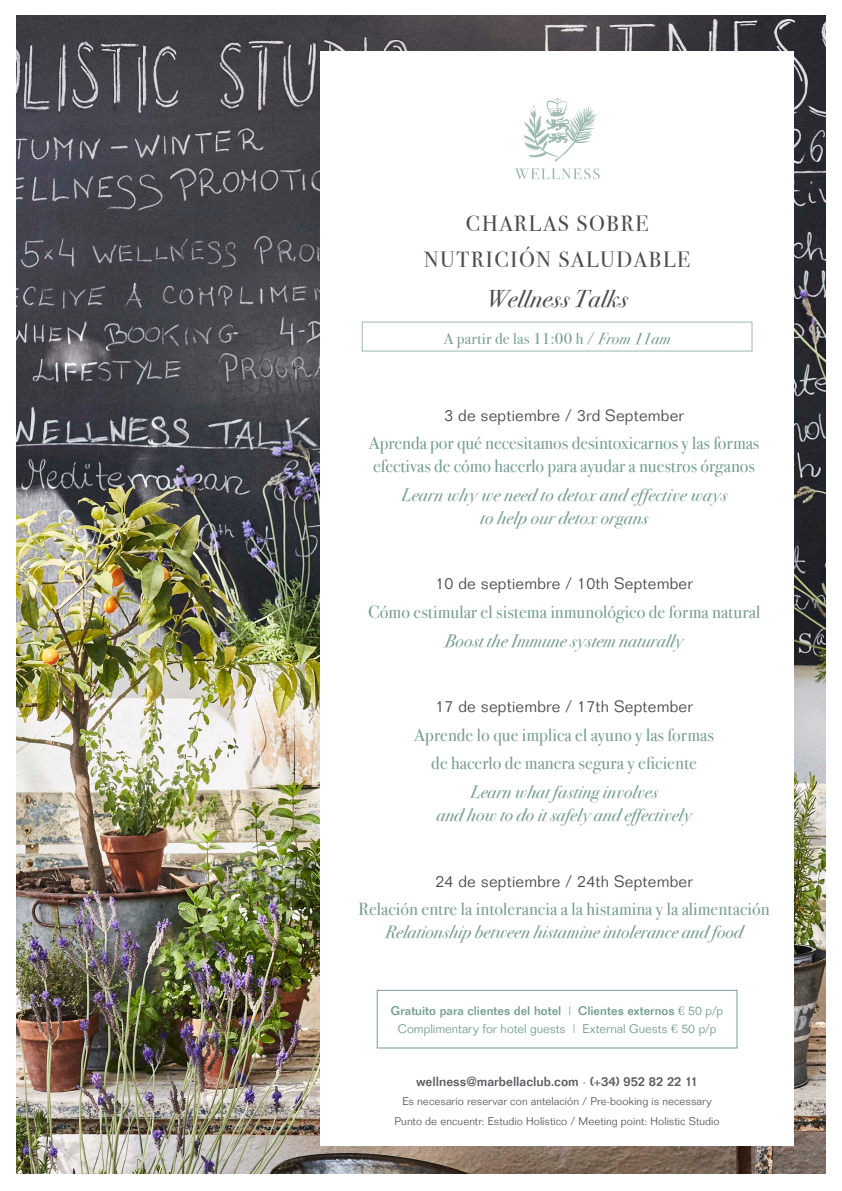
<style>
.page{position:relative;width:842px;height:1191px;background:#fff}
.page>*{position:absolute;margin:0;border:0;box-sizing:border-box;transform-origin:0 0}
.t1{font:italic 24.3px "Bodoni Svty Two ITCTT";letter-spacing:.015em;color:#4b4c4d}
.t2{font:22px/36.1px "Bodoni Svty Two ITCTT";letter-spacing:.075em;color:#4b4c4d;text-align:center}
.t3{font:18px/23px "ITC Bodoni 72 Com";letter-spacing:.005em;color:#789d92;text-align:center}
.t4{font:italic 18px "Bodoni Svty Two ITCTT";letter-spacing:.005em;color:#789d92}
.t5{font:18px/23px "ITC Bodoni 72 Com";color:#759e92}
.t6{font:300 16px "Folio";letter-spacing:.015em;color:#4b4c4d}
.t7{font:16px "Bodoni Svty Two ITCTT";letter-spacing:.015em;color:#789d92}
.t8{font:500 13px "Folio";color:#5b5c61}
.t9{font:300 12.3px/18px "Folio";color:#759e92;text-align:center}
.t10{font:300 11px/19.3px "Folio";letter-spacing:.005em;color:#5b5c61;text-align:center}
.s1{font-style:italic}
.s2{font-family:"Bodoni Svty Two ITCTT";font-style:italic}
.s3{font-weight:500}
.s4{font-family:"ITC Bodoni 72 Com";font-weight:400}
</style>
<div class="page">
<img style="left:16px;top:16px;width:810px;height:1158px">
<div style="left:320px;top:51px;width:474px;height:1094px;background:#fff"></div>
<svg style="left:514px;top:168px;width:86px;height:11px"></svg>
<svg style="left:524px;top:97px;width:72px;height:65px"></svg>
<div style="left:377px;top:989px;width:360px;height:59px;border:1px solid #789d92"></div>
<div style="left:362px;top:321px;width:390px;height:30px;border:1px solid #9bb9ae"></div>
<p class="t2" style="left:424px;top:203px;width:267px">CHARLAS SOBRE<br>NUTRICIÓN SALUDABLE</p>
<h1 class="t1" style="left:487px;top:278px;width:143px">Wellness Talks</h1>
<p class="t7" style="left:444px;top:325px;width:228px">A partir de las 11:00 h / <span class="s1">From 11am</span></p>
<p class="t6" style="left:444px;top:405px;width:241px">3 de septiembre / 3rd September</p>
<p class="t5" style="left:369px;top:432px;width:392px">Aprenda por qué necesitamos desintoxicarnos y las formas efectivas de cómo hacerlo para ayudar a nuestros órganos</p>
<p class="t4" style="left:401px;top:479px;width:328px">Learn why we need to detox and effective ways</p>
<p class="t4" style="left:480px;top:502px;width:169px">to help our detox organs</p>
<p class="t6" style="left:435px;top:574px;width:259px">10 de septiembre / 10th September</p>
<p class="t3" style="left:368px;top:600px;width:394px">Cómo estimular el sistema inmunológico de forma natural</p>
<p class="t4" style="left:445px;top:625px;width:240px">Boost the Immune system naturally</p>
<p class="t6" style="left:435px;top:697px;width:259px">17 de septiembre / 17th September</p>
<p class="t3" style="left:414px;top:723px;width:301px">Aprende lo que implica el ayuno y las formas</p>
<p class="t3" style="left:431px;top:752px;width:267px">de hacerlo de manera segura y eficiente</p>
<p class="t4" style="left:470px;top:776px;width:189px">Learn what fasting involves</p>
<p class="t4" style="left:436px;top:799px;width:257px">and how to do it safely and effectively</p>
<p class="t6" style="left:435px;top:871px;width:259px">24 de septiembre / 24th September</p>
<p class="t3" style="left:358px;top:897px;width:413px">Relación entre la intolerancia a la histamina y la alimentación<br><span class="s2">Relationship between histamine intolerance and food</span></p>
<p class="t9" style="left:391px;top:1001px;width:334px"><span class="s3">Gratuito para clientes del hotel</span> | <span class="s3">Clientes externos</span> <span class="s4">€</span> 50 p/p<br>Complimentary for hotel guests | External Guests <span class="s4">€</span> 50 p/p</p>
<p class="t8" style="left:416px;top:1073px;width:283px">wellness@marbellaclub.com · (+34) 952 82 22 11</p>
<p class="t10" style="left:395px;top:1091px;width:327px">Es necesario reservar con antelación / Pre-booking is necessary<br>Punto de encuentr: Estudio Holístico / Meeting point: Holistic Studio</p>
</div>
